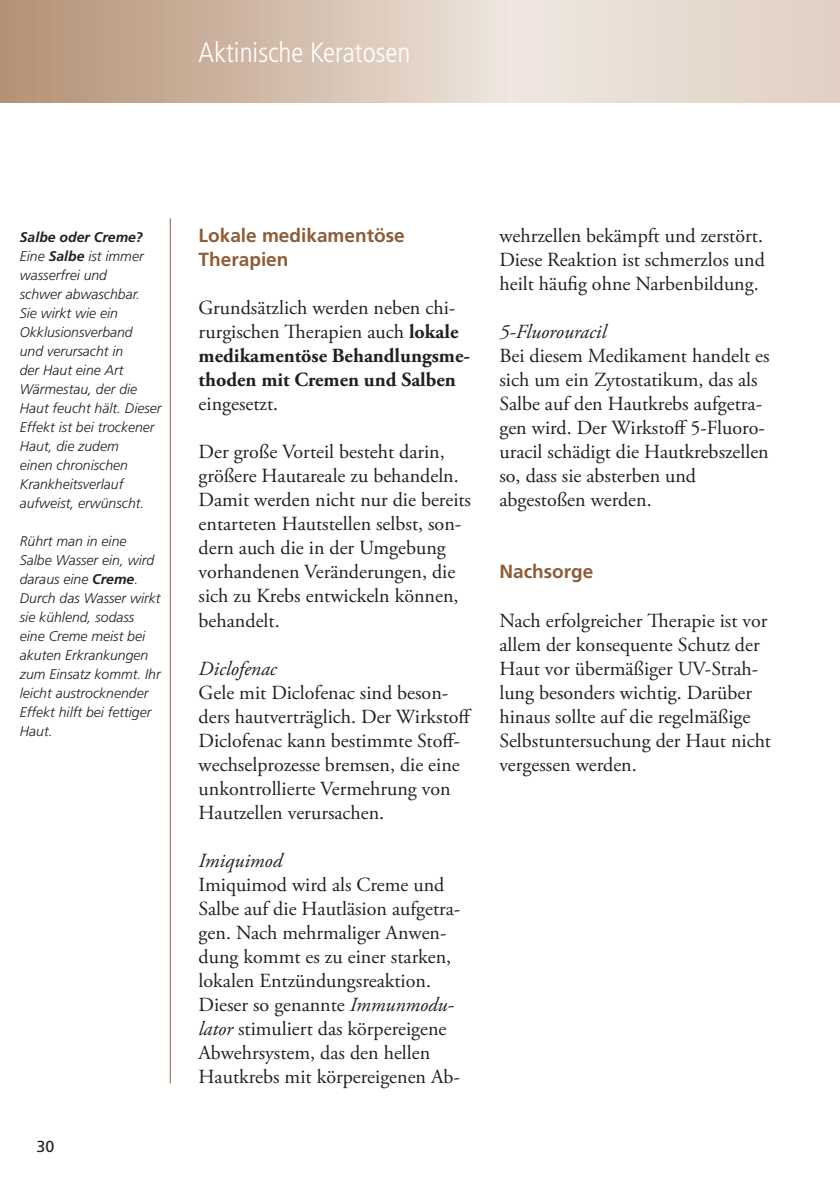
<style>
.page{position:relative;width:840px;height:1191px;background:#fff}
.page>*{position:absolute;margin:0;border:0;box-sizing:border-box;transform-origin:0 0}
.t1{font:300 condensed 28px "Frutiger LT Std";color:#fff}
.t2{font:20px/24px "Adobe Garamond Pro";color:#231f20}
.t3{font:700 20px/24px "Adobe Garamond Pro";color:#231f20}
.t4{font:italic 20px "Adobe Garamond Pro";color:#231f20}
.t5{font:700 19px/24px "Frutiger LT Std";color:#8d5c38}
.t6{font:16px "Frutiger LT Std";color:#231f20}
.t7{font:italic 300 14px/19px "Frutiger LT Std";color:#231f20}
.s1{font-weight:700}
.s2{font-weight:400}
.s3{font-style:italic}
</style>
<div class="page">
<svg style="left:0;top:0;width:839px;height:102px;background:#d9c6b7"></svg>
<hr style="left:170px;top:218px;width:1px;height:865px;background:#8d5c38">
<h1 class="t1" style="left:198px;top:37px;width:213px">Aktinische Keratosen</h1>
<p class="t7" style="left:20px;top:228px;width:143px"><span class="s1">Salbe oder Creme?<br></span>Eine <span class="s1">Salbe</span> ist immer wasserfrei und<br>schwer abwaschbar.<br>Sie wirkt wie ein<br>Okklusionsverband<br>und verursacht in<br>der Haut eine Art<br>Wärmestau, der die<br>Haut feucht hält. Dieser<br>Effekt ist bei trockener<br>Haut, die zudem<br>einen chronischen<br>Krankheitsverlauf aufweist, erwünscht.</p>
<p class="t7" style="left:20px;top:532px;width:142px">Rührt man in eine<br>Salbe Wasser ein, wird daraus eine <span class="s1">Creme</span>.<br>Durch das Wasser wirkt sie kühlend, sodass eine Creme meist bei akuten Erkrankungen zum Einsatz kommt. Ihr leicht austrocknender<br>Effekt hilft bei fettiger<br>Haut.</p>
<p class="t6" style="left:36px;top:1136px;width:19px">30</p>
<p class="t5" style="left:198px;top:224px;width:207px">Lokale medikamentöse<br>Therapien</p>
<p class="t3" style="left:198px;top:296px;width:273px"><span class="s2">Grundsätzlich werden neben chi&shy;rurgischen Therapien auch</span> lokale medikamentöse Behandlungsme&shy;thoden mit Cremen und Salben</p>
<p class="t2" style="left:198px;top:393px;width:81px">eingesetzt.</p>
<p class="t2" style="left:198px;top:441px;width:274px">Der große Vorteil besteht darin, größere Hautareale zu behandeln.<br>Damit werden nicht nur die bereits entarteten Hautstellen selbst, son&shy;dern auch die in der Umgebung vorhandenen Veränderungen, die sich zu Krebs entwickeln können, behandelt.</p>
<p class="t4" style="left:198px;top:656px;width:79px">Diclofenac</p>
<p class="t2" style="left:198px;top:681px;width:275px">Gele mit Diclofenac sind beson&shy;ders hautverträglich. Der Wirkstoff Diclofenac kann bestimmte Stoff&shy;wechselprozesse bremsen, die eine unkontrollierte Vermehrung von Hautzellen verursachen.</p>
<p class="t4" style="left:198px;top:848px;width:85px">Imiquimod</p>
<p class="t2" style="left:198px;top:873px;width:263px">Imiquimod wird als Creme und<br>Salbe auf die Hautläsion aufgetra&shy;gen. Nach mehrmaliger Anwen&shy;dung kommt es zu einer starken, lokalen Entzündungsreaktion.<br>Dieser so genannte <span class="s3">Immunmodu&shy;lator</span> stimuliert das körpereigene<br>Abwehrsystem, das den hellen<br>Hautkrebs mit körpereigenen Ab-</p>
<p class="t2" style="left:499px;top:225px;width:267px;text-align:justify">wehrzellen bekämpft und zerstört.<br>Diese Reaktion ist schmerzlos und heilt häufig ohne Narbenbildung.</p>
<p class="t4" style="left:499px;top:320px;width:108px">5-Fluorouracil</p>
<p class="t2" style="left:499px;top:345px;width:271px">Bei diesem Medikament handelt es sich um ein Zytostatikum, das als<br>Salbe auf den Hautkrebs aufgetra&shy;gen wird. Der Wirkstoff 5-Fluoro&shy;uracil schädigt die Hautkrebszellen so, dass sie absterben und abgestoßen werden.</p>
<p class="t5" style="left:499px;top:560px;width:95px">Nachsorge</p>
<p class="t2" style="left:499px;top:609px;width:273px">Nach erfolgreicher Therapie ist vor allem der konsequente Schutz der<br>Haut vor übermäßiger UV-Strah&shy;lung besonders wichtig. Darüber hinaus sollte auf die regelmäßige<br>Selbstuntersuchung der Haut nicht vergessen werden.</p>
</div>
